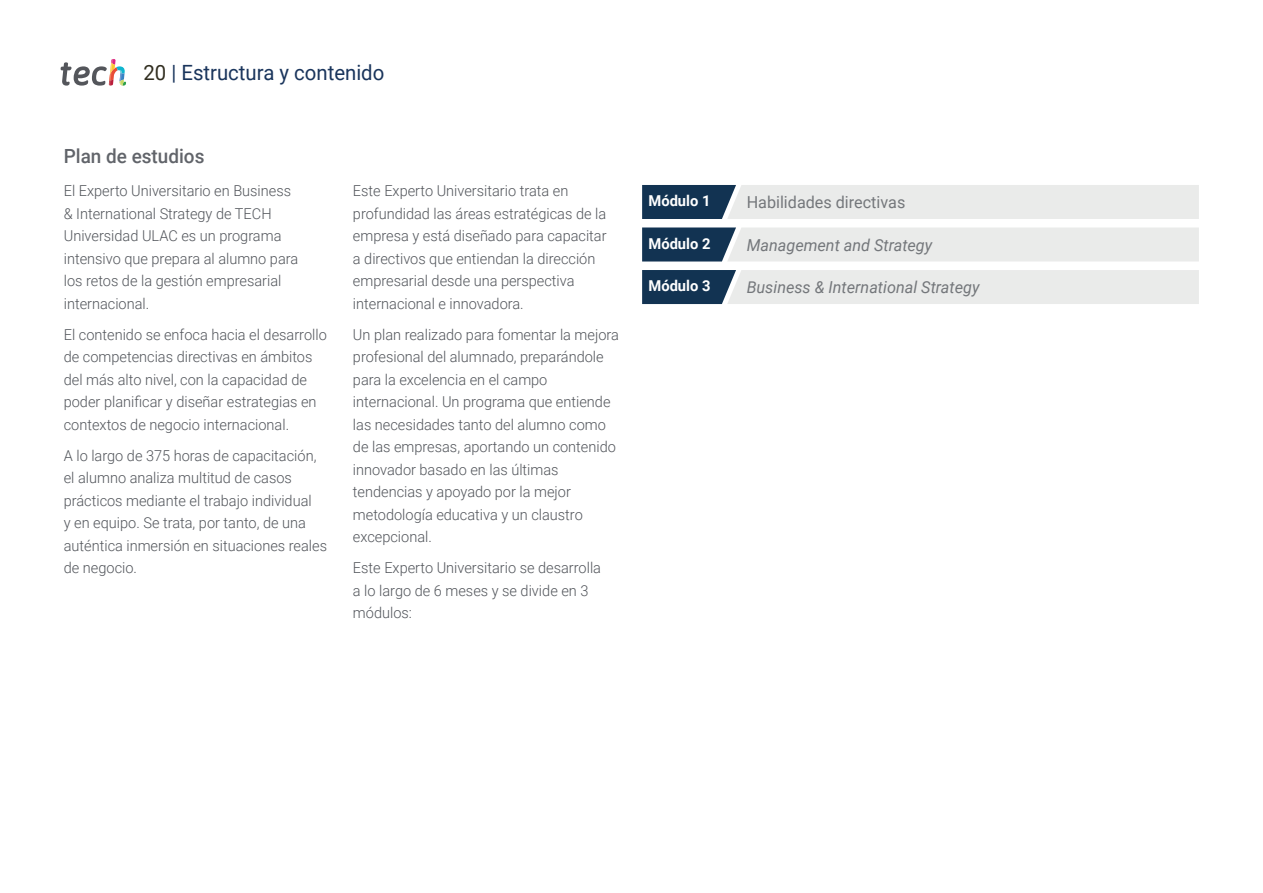
<style>
.page{position:relative;width:1263px;height:893px;background:#fff}
.page>*{position:absolute;margin:0;border:0;box-sizing:border-box;transform-origin:0 0}
.t1{font:21px "Roboto";color:#1a355c}
.t2{font:500 19.5px "Roboto";color:#61646a}
.t3{font:italic 16.5px "Roboto";color:#74777b}
.t4{font:16.5px "Roboto";color:#74777b}
.t5{font:300 15px/22.5px "Roboto";color:#52555b}
.t6{font:700 15px "Roboto";color:#fff}
.s1{color:#312e20}
</style>
<div class="page">
<svg style="left:61px;top:59px;width:65px;height:27px"></svg>
<svg style="left:642px;top:185px;width:557px;height:34px;background:#c8ced2"></svg>
<svg style="left:642px;top:270px;width:557px;height:34px;background:#c8ced2"></svg>
<svg style="left:642px;top:227px;width:557px;height:34px;background:#c9cfd3"></svg>
<h1 class="t1" style="left:144px;top:57px;width:242px"><span class="s1">20</span> | Estructura y contenido</h1>
<h2 class="t2" style="left:64px;top:143px;width:142px">Plan de estudios</h2>
<p class="t5" style="left:64px;top:179px;width:236px">El Experto Universitario en Business &amp; International Strategy de TECH<br>Universidad ULAC es un programa intensivo que prepara al alumno para los retos de la gestión empresarial internacional.</p>
<p class="t5" style="left:64px;top:323px;width:265px">El contenido se enfoca hacia el desarrollo de competencias directivas en ámbitos del más alto nivel, con la capacidad de poder planificar y diseñar estrategias en contextos de negocio internacional.</p>
<p class="t5" style="left:64px;top:444px;width:265px">A lo largo de 375 horas de capacitación, el alumno analiza multitud de casos prácticos mediante el trabajo individual<br>y en equipo. Se trata, por tanto, de una auténtica inmersión en situaciones reales de negocio.</p>
<p class="t5" style="left:353px;top:179px;width:255px">Este Experto Universitario trata en profundidad las áreas estratégicas de la empresa y está diseñado para capacitar a directivos que entiendan la dirección empresarial desde una perspectiva internacional e innovadora.</p>
<p class="t5" style="left:353px;top:323px;width:267px">Un plan realizado para fomentar la mejora profesional del alumnado, preparándole para la excelencia en el campo internacional. Un programa que entiende las necesidades tanto del alumno como de las empresas, aportando un contenido innovador basado en las últimas tendencias y apoyado por la mejor metodología educativa y un claustro excepcional.</p>
<p class="t5" style="left:353px;top:556px;width:250px">Este Experto Universitario se desarrolla a lo largo de 6 meses y se divide en 3 módulos:</p>
<p class="t6" style="left:648px;top:190px;width:63px">Módulo 1</p>
<p class="t6" style="left:648px;top:233px;width:63px">Módulo 2</p>
<p class="t6" style="left:648px;top:276px;width:63px">Módulo 3</p>
<p class="t4" style="left:747px;top:191px;width:160px">Habilidades directivas</p>
<p class="t3" style="left:747px;top:233px;width:187px">Management and Strategy</p>
<p class="t3" style="left:747px;top:276px;width:234px">Business &amp; International Strategy</p>
</div>
